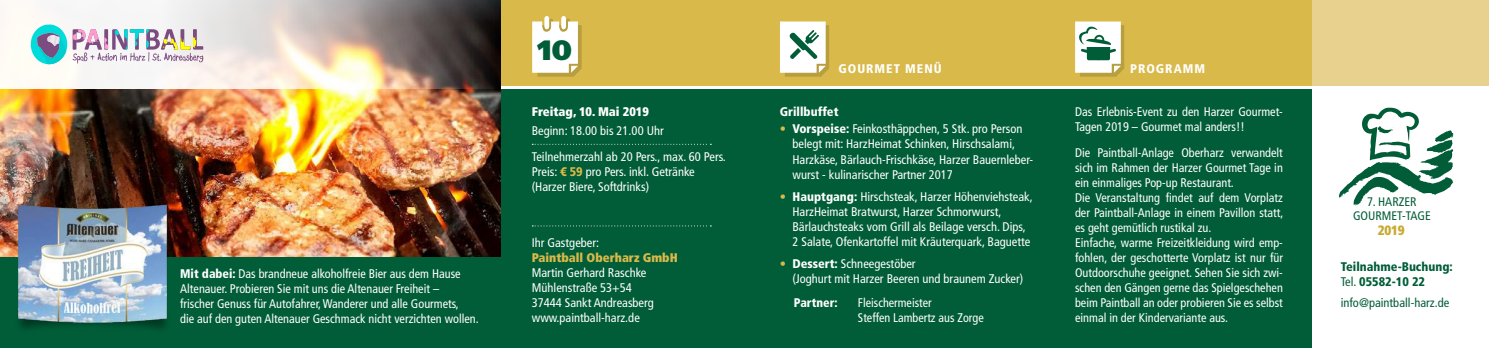
<style>
.page{position:relative;width:1489px;height:348px;background:#fff}
.page>*{position:absolute;margin:0;border:0;box-sizing:border-box;transform-origin:0 0}
.t1{font:900 28px "Frutiger LT Std";color:#005d38}
.t2{font:900 condensed 13.5px "Frutiger LT Std";color:#c8aa34}
.t3{font:condensed 12.5px/15px "Frutiger LT Std";color:#fff}
.t4{font:900 condensed 12.5px/15px "Frutiger LT Std";color:#005d38}
.t5{font:condensed 12.5px "Frutiger LT Std";color:#005d38}
.t6{font:900 condensed 12.5px "Frutiger LT Std";color:#d9b949}
.t7{font:900 condensed 12.5px "Frutiger LT Std";letter-spacing:.08em;color:#fff}
.t8{font:900 condensed 12.5px "Frutiger LT Std";color:#fff}
.t9{font:900 condensed 12.5px "Frutiger LT Std";color:#fff}
.t10{font:condensed 12.38px/13.6px "Frutiger LT Std";color:#005d38;text-align:center}
.s1{font-weight:900}
.s2{font-weight:900;color:#d9b949}
.s3{color:#d9b949}
.s4{font-weight:400}
</style>
<div class="page">
<div style="left:1303px;top:0;width:185px;height:85px;background:#e8d18e"></div>
<svg style="left:1338px;top:107px;width:115px;height:98px"></svg>
<div style="left:484px;top:89px;width:827px;height:258px;background:#005d38"></div>
<div style="left:484px;top:0;width:827px;height:85px;background:#d9b949"></div>
<svg style="left:780px;top:21px;width:49px;height:56px;background:#d5dcc7"></svg>
<svg style="left:1075px;top:21px;width:49px;height:56px;background:#c6d2bb"></svg>
<div style="left:0;top:255px;width:502px;height:92px;background:#005d38"></div>
<svg style="left:532px;top:16px;width:49px;height:61px;background:#f0e9cf"></svg>
<img style="left:0;top:89px;width:500px;height:166px">
<svg style="left:532px;top:144px;width:179px;height:1px"></svg>
<svg style="left:532px;top:225px;width:179px;height:1px"></svg>
<img style="left:283px;top:0;width:217px;height:89px">
<svg style="left:0;top:0;width:283px;height:89px;fill:#f7f6f4"></svg>
<svg style="left:31px;top:24px;width:36px;height:40px"></svg>
<svg style="left:73px;top:29px;width:130px;height:34px"></svg>
<div style="left:14px;top:306px;width:157px;height:28px;background:#000;opacity:.4"></div>
<img style="left:16px;top:202px;width:154px;height:122px">
<p class="t3" style="left:180px;top:265px;width:300px"><span class="s1">Mit dabei:</span> Das brandneue alkoholfreie Bier aus dem Hause Altenauer. Probieren Sie mit uns die Altenauer Freiheit –<br>frischer Genuss für Autofahrer, Wanderer und alle Gourmets,<br>die auf den guten Altenauer Geschmack nicht verzichten wollen.</p>
<h1 class="t1" style="left:537px;top:33px;width:36px">10</h1>
<p class="t9" style="left:531px;top:104px;width:119px">Freitag, 10. Mai 2019</p>
<p class="t3" style="left:531px;top:117px;width:195px;line-height:26.2px">Beginn: 18.00 bis 21.00 Uhr<br>Teilnehmerzahl ab 20 Pers., max. 60 Pers.</p>
<p class="t3" style="left:531px;top:164px;width:164px">Preis: <span class="s2">€ 59</span> pro Pers. inkl. Getränke (Harzer Biere, Softdrinks)</p>
<p class="t3" style="left:531px;top:235px;width:69px">Ihr Gastgeber:</p>
<p class="t6" style="left:531px;top:249px;width:147px">Paintball Oberharz GmbH</p>
<p class="t3" style="left:531px;top:265px;width:124px">Martin Gerhard Raschke<br>Mühlenstraße 53+54<br>37444 Sankt Andreasberg www.paintball-harz.de</p>
<p class="t7" style="left:838px;top:61px;width:105px">GOURMET MENÜ</p>
<p class="t7" style="left:1129px;top:61px;width:77px">PROGRAMM</p>
<p class="t8" style="left:780px;top:104px;width:60px">Grillbuffet</p>
<p class="t3" style="left:792px;top:121px;width:242px;text-indent:-12px"><span class="s3">•</span> <span class="s1">Vorspeise:</span> Feinkosthäppchen, 5 Stk. pro Person belegt mit: HarzHeimat Schinken, Hirschsalami, Harzkäse, Bärlauch-Frischkäse, Harzer Bauernleber&shy;wurst - kulinarischer Partner 2017</p>
<p class="t3" style="left:792px;top:189px;width:242px;text-indent:-12px"><span class="s3">•</span> <span class="s1">Hauptgang:</span> Hirschsteak, Harzer Höhenviehsteak, HarzHeimat Bratwurst, Harzer Schmorwurst, Bärlauchsteaks vom Grill als Beilage versch. Dips, 2 Salate, Ofenkartoffel mit Kräuterquark, Baguette</p>
<p class="t3" style="left:792px;top:256px;width:232px;text-indent:-12px"><span class="s3">•</span> <span class="s1">Dessert:</span> Schneegestöber<br>(Joghurt mit Harzer Beeren und braunem Zucker)</p>
<p class="t4" style="left:1340px;top:259px;width:114px">Teilnahme-Buchung:<br><span class="s4">Tel.</span> 05582-10 22</p>
<p class="t5" style="left:1340px;top:295px;width:110px">info@paintball-harz.de</p>
<p class="t3" style="left:1075px;top:104px;width:209px">Das Erlebnis-Event zu den Harzer Gourmet-<br>Tagen 2019 – Gourmet mal anders!!</p>
<p class="t3" style="left:1075px;top:145px;width:210px">Die Paintball-Anlage Oberharz verwandelt sich im Rahmen der Harzer Gourmet Tage in ein einmaliges Pop-up Restaurant.<br>Die Veranstaltung findet auf dem Vorplatz der Paintball-Anlage in einem Pavillon statt, es geht gemütlich rustikal zu.<br>Einfache, warme Freizeitkleidung wird emp&shy;fohlen, der geschotterte Vorplatz ist nur für Outdoorschuhe geeignet. Sehen Sie sich zwi&shy;schen den Gängen gerne das Spielgeschehen beim Paintball an oder probieren Sie es selbst einmal in der Kindervariante aus.</p>
<p class="t10" style="left:1352px;top:195px;width:79px">7. HARZER<br>GOURMET-TAGE</p>
<p class="t2" style="left:1377px;top:221px;width:29px">2019</p>
<p class="t8" style="left:793px;top:294px;width:45px">Partner:</p>
<p class="t3" style="left:857px;top:294px;width:127px">Fleischermeister<br>Steffen Lambertz aus Zorge</p>
</div>
